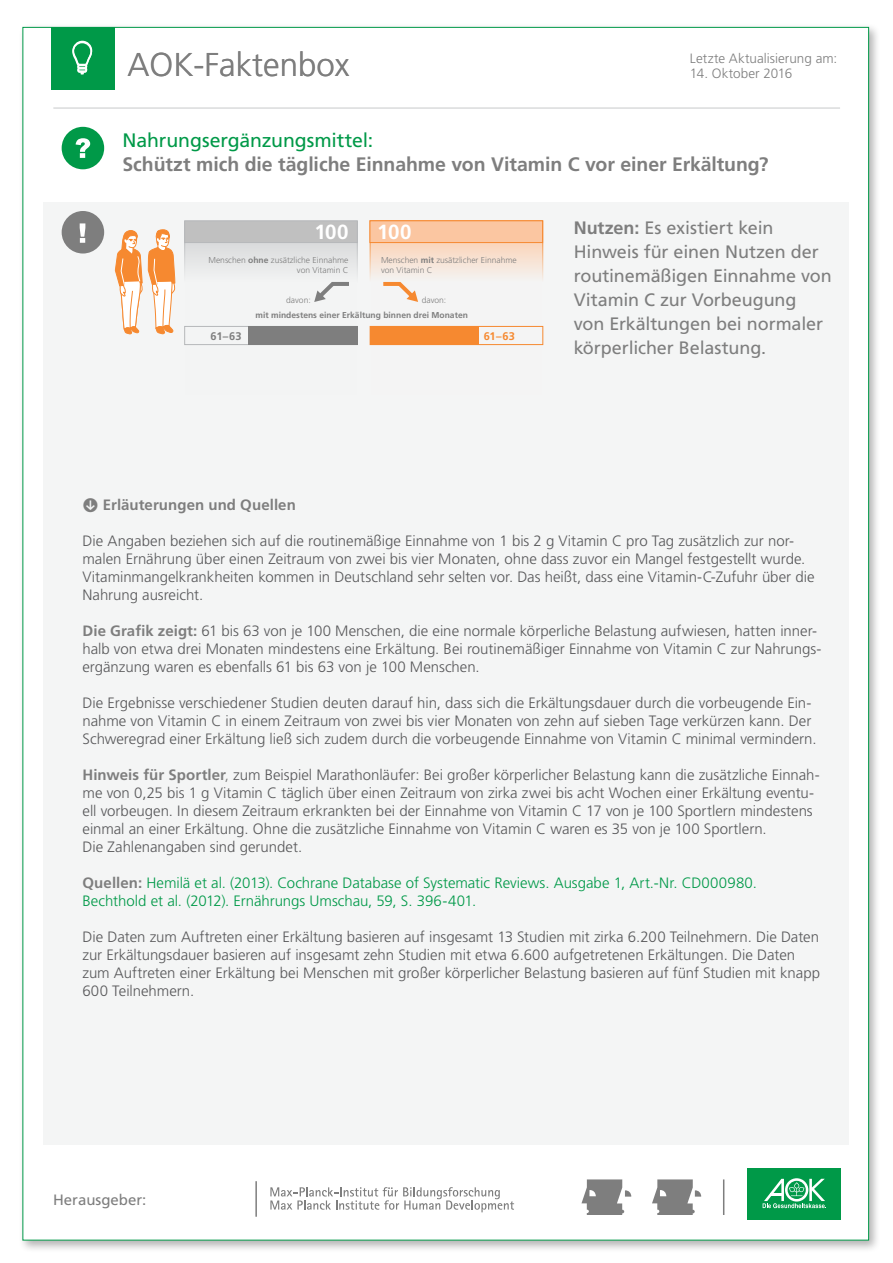
<style>
.page{position:relative;width:893px;height:1263px;background:#fff}
.page>*{position:absolute;margin:0;border:0;box-sizing:border-box;transform-origin:0 0}
.t1{font:300 33px "Frutiger LT";color:#7e7e7e}
.t2{font:700 20.4px "Frutiger LT";color:#fff}
.t3{font:700 19.5px "Frutiger LT";letter-spacing:-.005em;color:#7e7e7e}
.t4{font:19.5px "Frutiger LT";letter-spacing:-.005em;color:#009948}
.t5{font:18px/24px "Frutiger LT";letter-spacing:-.005em;color:#7e7e7e}
.t6{font:300 15px/18px "Frutiger LT";color:#58585a}
.t7{font:300 15px/18px "Frutiger LT";letter-spacing:-.005em;color:#009948}
.t8{font:700 15px "Frutiger LT";letter-spacing:.005em;color:#7e7e7e}
.t9{font:15px "Frutiger LT";color:#7e7e7e}
.t10{font:300 13.5px "Frutiger LT";color:#7e7e7e}
.t11{font:700 11.1px "Frutiger LT";color:#7e7e7e}
.t12{font:700 11.1px "Frutiger LT";color:#f68930}
.t13{font:300 8.55px/10.2px "Frutiger LT";color:#7e7e7e;text-align:right}
.t14{font:700 8.55px "Frutiger LT";color:#7e7e7e}
.s1{font-weight:700}
.s2{font-weight:700;color:#7e7e7e}
.s3{color:#7e7e7e}
</style>
<div class="page">
<div style="left:18px;top:23px;width:863px;height:1230px;background:#000;opacity:.3"></div>
<div style="left:22px;top:27px;width:847px;height:1213px;background:#fff;border:1px solid #009948"></div>
<div style="left:51px;top:28px;width:64px;height:62px;background:#009948"></div>
<svg style="left:581px;top:1179px;width:50px;height:36px"></svg>
<svg style="left:652px;top:1179px;width:49px;height:36px"></svg>
<svg style="left:270px;top:1187px;width:244px;height:25px"></svg>
<div style="left:748px;top:1169px;width:93px;height:51px;background:#009948"></div>
<svg style="left:763px;top:1178px;width:63px;height:30px"></svg>
<hr style="left:723px;top:1179px;width:1px;height:36px;background:#7e7e7e">
<hr style="left:255px;top:1181px;width:2px;height:36px;background:#7e7e7e">
<hr style="left:53px;top:107px;width:787px;height:2px;background:#dadbdc">
<div style="left:43px;top:202px;width:805px;height:942px;background:#f4f5f5"></div>
<div style="left:62px;top:127px;width:42px;height:42px;background:#009948;border-radius:50%"></div>
<svg style="left:76px;top:138px;width:14px;height:20px"></svg>
<svg style="left:370px;top:243px;width:173px;height:103px"></svg>
<svg style="left:185px;top:243px;width:172px;height:29px;fill:#e3e4e4"></svg>
<svg style="left:72px;top:41px;width:20px;height:34px"></svg>
<div style="left:62px;top:211px;width:42px;height:42px;background:#7e7e7e;border-radius:50%"></div>
<svg style="left:80px;top:223px;width:5px;height:20px"></svg>
<svg style="left:314px;top:282px;width:35px;height:20px"></svg>
<svg style="left:379px;top:280px;width:39px;height:22px"></svg>
<svg style="left:184px;top:326px;width:65px;height:19px"></svg>
<svg style="left:370px;top:326px;width:173px;height:19px"></svg>
<div style="left:249px;top:326px;width:109px;height:19px;background:#7e7e7e"></div>
<div style="left:184px;top:221px;width:174px;height:22px;background:#c0c0c0"></div>
<div style="left:370px;top:221px;width:173px;height:22px;background:#fbc6a1;border:1px solid #f68930"></div>
<svg style="left:115px;top:229px;width:61px;height:106px"></svg>
<h1 class="t1" style="left:128px;top:46px;width:223px">AOK-Faktenbox</h1>
<p class="t10" style="left:690px;top:51px;width:149px">Letzte Aktualisierung am:</p>
<p class="t10" style="left:690px;top:66px;width:104px">14. Oktober 2016</p>
<h3 class="t4" style="left:122px;top:128px;width:252px">Nahrungsergänzungsmittel:</h3>
<h3 class="t3" style="left:122px;top:152px;width:648px">Schützt mich die tägliche Einnahme von Vitamin C vor einer Erkältung?</h3>
<h2 class="t2" style="left:314px;top:220px;width:36px">100</h2>
<h2 class="t2" style="left:377px;top:220px;width:36px">100</h2>
<p class="t13" style="left:208px;top:255px;width:142px">Menschen <span class="s1">ohne</span> zusätzliche Einnahme von Vitamin C</p>
<p class="t13" style="left:381px;top:255px;width:137px;text-align:left">Menschen <span class="s1">mit</span> zusätzlicher Einnahme von Vitamin C</p>
<p class="t14" style="left:256px;top:310px;width:214px">mit mindestens einer Erkältung binnen drei Monaten</p>
<p class="t13" style="left:286px;top:295px;width:26px">davon:</p>
<p class="t13" style="left:422px;top:295px;width:26px">davon:</p>
<p class="t11" style="left:211px;top:330px;width:33px">61–63</p>
<p class="t12" style="left:484px;top:330px;width:33px">61–63</p>
<p class="t5" style="left:574px;top:216px;width:259px"><span class="s1">Nutzen:</span> Es existiert kein<br>Hinweis für einen Nutzen der routinemäßigen Einnahme von<br>Vitamin C zur Vorbeugung<br>von Erkältungen bei normaler körperlicher Belastung.</p>
<p class="t8" style="left:103px;top:496px;width:195px">Erläuterungen und Quellen</p>
<p class="t6" style="left:83px;top:532px;width:733px">Die Angaben beziehen sich auf die routinemäßige Einnahme von 1 bis 2 g Vitamin C pro Tag zusätzlich zur nor&shy;malen Ernährung über einen Zeitraum von zwei bis vier Monaten, ohne dass zuvor ein Mangel festgestellt wurde.<br>Vitaminmangelkrankheiten kommen in Deutschland sehr selten vor. Das heißt, dass eine Vitamin-C-Zufuhr über die Nahrung ausreicht.</p>
<p class="t6" style="left:83px;top:622px;width:740px"><span class="s2">Die Grafik zeigt:</span> 61 bis 63 von je 100 Menschen, die eine normale körperliche Belastung aufwiesen, hatten inner&shy;halb von etwa drei Monaten mindestens eine Erkältung. Bei routinemäßiger Einnahme von Vitamin C zur Nahrungs&shy;ergänzung waren es ebenfalls 61 bis 63 von je 100 Menschen.</p>
<p class="t6" style="left:83px;top:694px;width:736px">Die Ergebnisse verschiedener Studien deuten darauf hin, dass sich die Erkältungsdauer durch die vorbeugende Ein&shy;nahme von Vitamin C in einem Zeitraum von zwei bis vier Monaten von zehn auf sieben Tage verkürzen kann. Der<br>Schweregrad einer Erkältung ließ sich zudem durch die vorbeugende Einnahme von Vitamin C minimal vermindern.</p>
<p class="t6" style="left:83px;top:766px;width:739px"><span class="s2">Hinweis für Sportler</span><span class="s3">,</span> zum Beispiel Marathonläufer: Bei großer körperlicher Belastung kann die zusätzliche Einnah&shy;me von 0,25 bis 1 g Vitamin C täglich über einen Zeitraum von zirka zwei bis acht Wochen einer Erkältung eventu&shy;ell vorbeugen. In diesem Zeitraum erkrankten bei der Einnahme von Vitamin C 17 von je 100 Sportlern mindestens einmal an einer Erkältung. Ohne die zusätzliche Einnahme von Vitamin C waren es 35 von je 100 Sportlern.<br>Die Zahlenangaben sind gerundet.</p>
<p class="t7" style="left:83px;top:874px;width:676px"><span class="s2">Quellen:</span> Hemilä et al. (2013). Cochrane Database of Systematic Reviews. Ausgabe 1, Art.-Nr. CD000980.<br>Bechthold et al. (2012). Ernährungs Umschau, 59, S. 396-401.</p>
<p class="t6" style="left:83px;top:928px;width:739px">Die Daten zum Auftreten einer Erkältung basieren auf insgesamt 13 Studien mit zirka 6.200 Teilnehmern. Die Daten zur Erkältungsdauer basieren auf insgesamt zehn Studien mit etwa 6.600 aufgetretenen Erkältungen. Die Daten zum Auftreten einer Erkältung bei Menschen mit großer körperlicher Belastung basieren auf fünf Studien mit knapp 600 Teilnehmern.</p>
<p class="t9" style="left:53px;top:1191px;width:95px">Herausgeber:</p>
</div>
